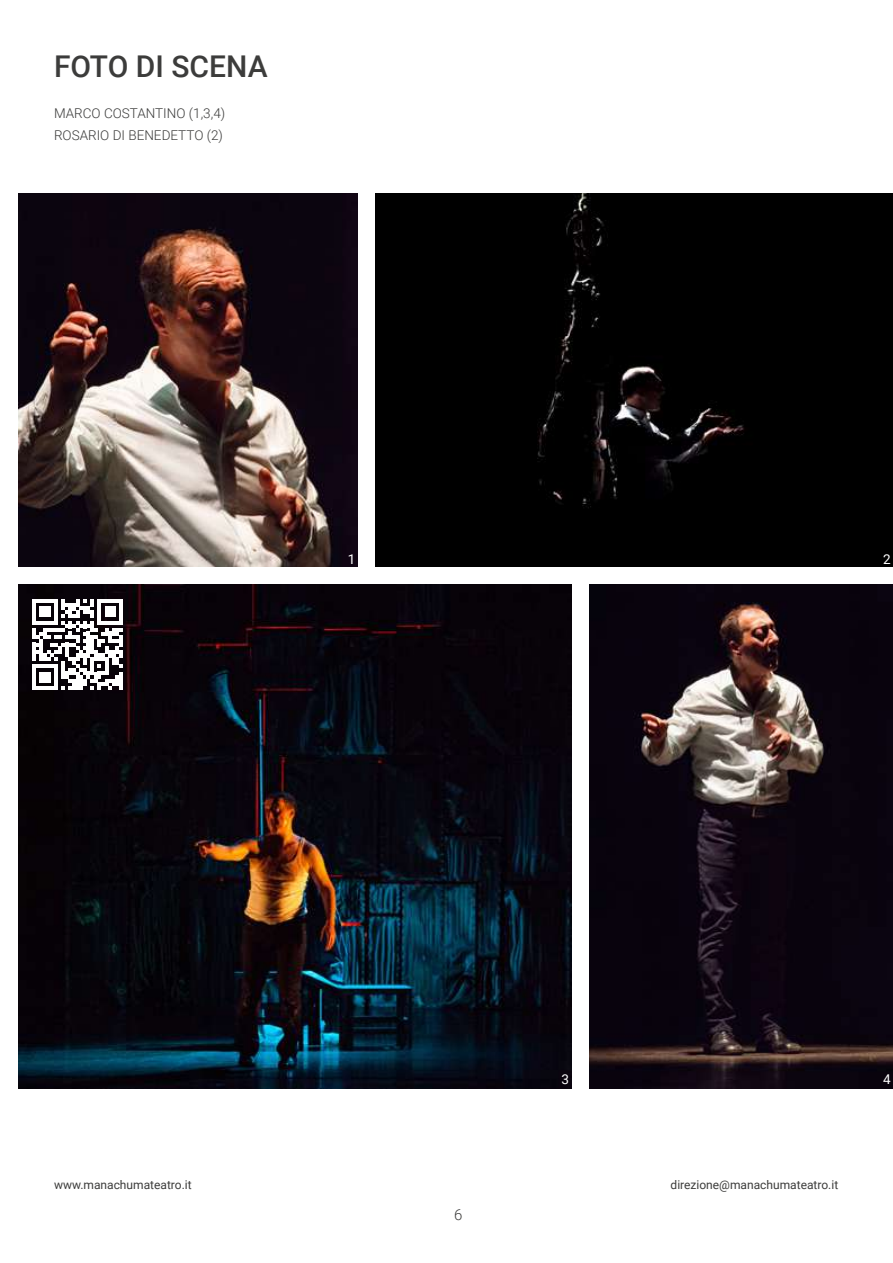
<style>
.page{position:relative;width:893px;height:1263px;background:#fff}
.page>*{position:absolute;margin:0;border:0;box-sizing:border-box;transform-origin:0 0}
.t1{font:500 30px "Roboto";color:#3c3c3b}
.t2{font:300 15px "Roboto";color:#3c3c3b}
.t3{font:300 13.5px/21.6px "Roboto";color:#3c3c3b}
.t4{font:13.5px "Roboto";color:#fff}
.t5{font:12px "Roboto";color:#3c3c3b}
</style>
<div class="page">
<img style="left:18px;top:194px;width:340px;height:373px">
<div style="left:376px;top:194px;width:517px;height:373px;background:#000"></div>
<img style="left:18px;top:585px;width:553px;height:503px">
<img style="left:589px;top:585px;width:304px;height:503px">
<svg style="left:32px;top:599px;width:91px;height:91px"></svg>
<h1 class="t1" style="left:54px;top:45px;width:215px">FOTO DI SCENA</h1>
<p class="t3" style="left:54px;top:102px;width:173px">MARCO COSTANTINO (1,3,4)<br>ROSARIO DI BENEDETTO (2)</p>
<p class="t4" style="left:348px;top:549px;width:9px">1</p>
<p class="t4" style="left:883px;top:550px;width:9px">2</p>
<p class="t4" style="left:562px;top:1070px;width:9px">3</p>
<p class="t4" style="left:883px;top:1069px;width:9px">4</p>
<p class="t5" style="left:54px;top:1176px;width:139px">www.manachumateatro.it</p>
<p class="t5" style="left:671px;top:1176px;width:169px">direzione@manachumateatro.it</p>
<p class="t2" style="left:454px;top:1204px;width:10px">6</p>
</div>
